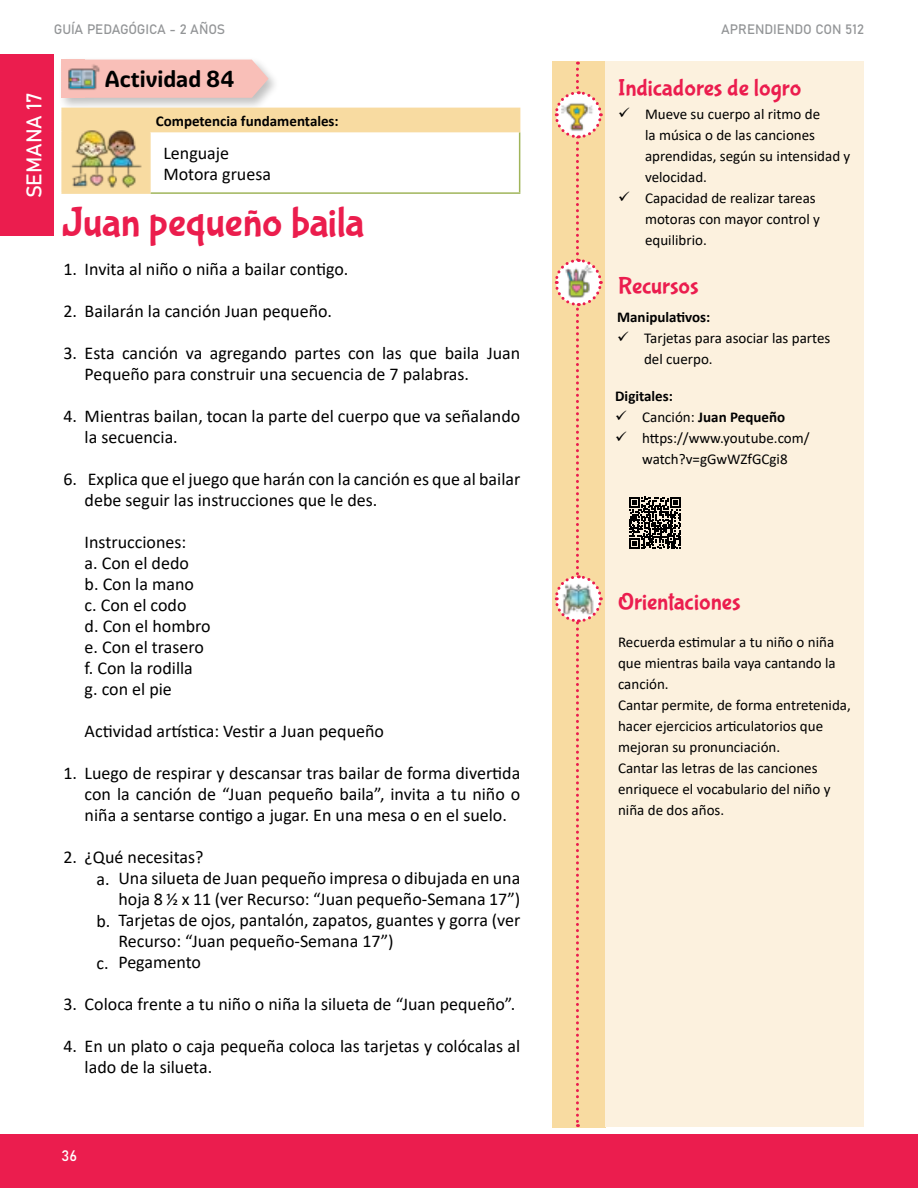
<style>
.page{position:relative;width:918px;height:1188px;background:#fff}
.page>*{position:absolute;margin:0;border:0;box-sizing:border-box;transform-origin:0 0}
.t1{font:42px "Bubblegum Sans";color:#eb1d4d}
.t2{font:24px "Bubblegum Sans";color:#eb1d4e}
.t3{font:700 22.5px "Graviola Soft";color:#000}
.t4{font:21px "Bahnschrift";letter-spacing:-.005em;color:#fff}
.t5{font:18px/21px "Calibri";color:#000}
.t6{font:15px/21px "Calibri";color:#000}
.t7{font:700 15px "Calibri";color:#000}
.t8{font:15px "Bahnschrift";color:#fff}
.t9{font:13.5px "Bahnschrift";letter-spacing:-.01em;color:#939597}
.s1{font-weight:700}
</style>
<div class="page">
<div style="left:0;top:1134px;width:918px;height:54px;background:#eb1d4e"></div>
<div style="left:0;top:54px;width:54px;height:182px;background:#eb1d4e"></div>
<div style="left:552px;top:61px;width:54px;height:1067px;background:#f8dba1"></div>
<div style="left:606px;top:62px;width:258px;height:1065px;background:#fcf1de"></div>
<div style="left:58px;top:56px;width:223px;height:55px;background:#000;opacity:.25"></div>
<svg style="left:102px;top:60px;width:167px;height:38px;background:#f7c0ba"></svg>
<img style="left:61px;top:60px;width:41px;height:40px">
<hr style="left:61px;top:192px;width:90px;height:2px;background:#f8dba1">
<hr style="left:151px;top:192px;width:369px;height:2px;background:#a0b55a">
<hr style="left:61px;top:108px;width:89px;height:1px;background:#f8dba1">
<hr style="left:61px;top:109px;width:2px;height:23px;background:#f8dba1">
<hr style="left:61px;top:132px;width:2px;height:60px;background:#f8dba1">
<svg style="left:63px;top:108px;width:457px;height:85px"></svg>
<hr style="left:149px;top:131px;width:371px;height:1px;background:#f8dba1">
<img style="left:68px;top:120px;width:76px;height:73px">
<svg style="left:554px;top:62px;width:49px;height:1065px"></svg>
<img style="left:561px;top:582px;width:35px;height:34px">
<svg style="left:629px;top:497px;width:52px;height:52px"></svg>
<p class="t9" style="left:54px;top:21px;width:173px">GUÍA PEDAGÓGICA - 2 AÑOS</p>
<p class="t9" style="left:721px;top:21px;width:144px">APRENDIENDO CON 512</p>
<p class="t4" style="left:22px;top:198px;width:108px;rotate:-90deg">SEMANA 17</p>
<p class="t3" style="left:104px;top:70px;width:131px">Actividad 84</p>
<p class="t7" style="left:156px;top:110px;width:184px">Competencia fundamentales:</p>
<p class="t5" style="left:163px;top:144px;width:109px">Lenguaje<br>Motora gruesa</p>
<h1 class="t1" style="left:62px;top:204px;width:304px">Juan pequeño baila</h1>
<p class="t5" style="left:63px;top:258px;width:286px">1. Invita al niño o niña a bailar contigo.</p>
<p class="t5" style="left:63px;top:300px;width:270px">2. Bailarán la canción Juan pequeño.</p>
<p class="t5" style="left:85px;top:342px;width:437px;text-indent:-21px">3. Esta canción va agregando partes con las que baila Juan<br>Pequeño para construir una secuencia de 7 palabras.</p>
<p class="t5" style="left:85px;top:405px;width:437px;text-indent:-21px">4. Mientras bailan, tocan la parte del cuerpo que va señalando la secuencia.</p>
<p class="t5" style="left:85px;top:468px;width:437px">Explica que el juego que harán con la canción es que al bailar debe seguir las instrucciones que le des.</p>
<p class="t5" style="left:85px;top:533px;width:128px">Instrucciones:<br>a. Con el dedo<br>b. Con la mano<br>c. Con el codo<br>d. Con el hombro e. Con el trasero f. Con la rodilla<br>g. con el pie</p>
<p class="t5" style="left:85px;top:720px;width:301px">Actividad artística: Vestir a Juan pequeño</p>
<p class="t5" style="left:85px;top:762px;width:437px;text-align:justify;text-indent:-21px">1. Luego de respirar y descansar tras bailar de forma divertida con la canción de “Juan pequeño baila”, invita a tu niño o niña a sentarse contigo a jugar. En una mesa o en el suelo.</p>
<p class="t5" style="left:63px;top:846px;width:142px">2. ¿Qué necesitas?</p>
<p class="t5" style="left:118px;top:869px;width:403px">Una silueta de Juan pequeño impresa o dibujada en una</p>
<p class="t5" style="left:118px;top:888px;width:404px">hoja 8 ½ x 11 (ver Recurso: “Juan pequeño-Semana 17”)</p>
<p class="t5" style="left:97px;top:909px;width:425px">b. Tarjetas de ojos, pantalón, zapatos, guantes y gorra (ver</p>
<p class="t5" style="left:118px;top:930px;width:277px">Recurso: “Juan pequeño-Semana 17”)</p>
<p class="t5" style="left:118px;top:953px;width:84px">Pegamento</p>
<p class="t5" style="left:63px;top:993px;width:453px">3. Coloca frente a tu niño o niña la silueta de “Juan pequeño”.</p>
<p class="t5" style="left:85px;top:1035px;width:437px;text-indent:-21px">4. En un plato o caja pequeña coloca las tarjetas y colócalas al lado de la silueta.</p>
<p class="t5" style="left:63px;top:468px;width:15px">6.</p>
<p class="t5" style="left:97px;top:868px;width:15px">a.</p>
<p class="t5" style="left:97px;top:952px;width:14px">c.</p>
<h2 class="t2" style="left:618px;top:77px;width:185px">Indicadores de logro</h2>
<p class="t6" style="left:645px;top:104px;width:207px">Mueve su cuerpo al ritmo de<br>la música o de las canciones aprendidas, según su intensidad y velocidad.<br>Capacidad de realizar tareas motoras con mayor control y equilibrio.</p>
<h2 class="t2" style="left:618px;top:275px;width:82px">Recursos</h2>
<p class="t7" style="left:617px;top:306px;width:95px">Manipulativos:</p>
<p class="t6" style="left:644px;top:328px;width:188px">Tarjetas para asociar las partes del cuerpo.</p>
<p class="t6" style="left:642px;top:387px;width:169px;text-indent:-27px"><span class="s1">Digitales:<br></span>Canción: <span class="s1">Juan Pequeño </span>https://www.youtube.com/ watch?v=gGwWZfGCgi8</p>
<h2 class="t2" style="left:618px;top:591px;width:124px">Orientaciones</h2>
<p class="t6" style="left:618px;top:631px;width:234px">Recuerda estimular a tu niño o niña que mientras baila vaya cantando la canción.<br>Cantar permite, de forma entretenida, hacer ejercicios articulatorios que mejoran su pronunciación.<br>Cantar las letras de las canciones enriquece el vocabulario del niño y niña de dos años.</p>
<p class="t8" style="left:61px;top:1147px;width:17px">36</p>
</div>
